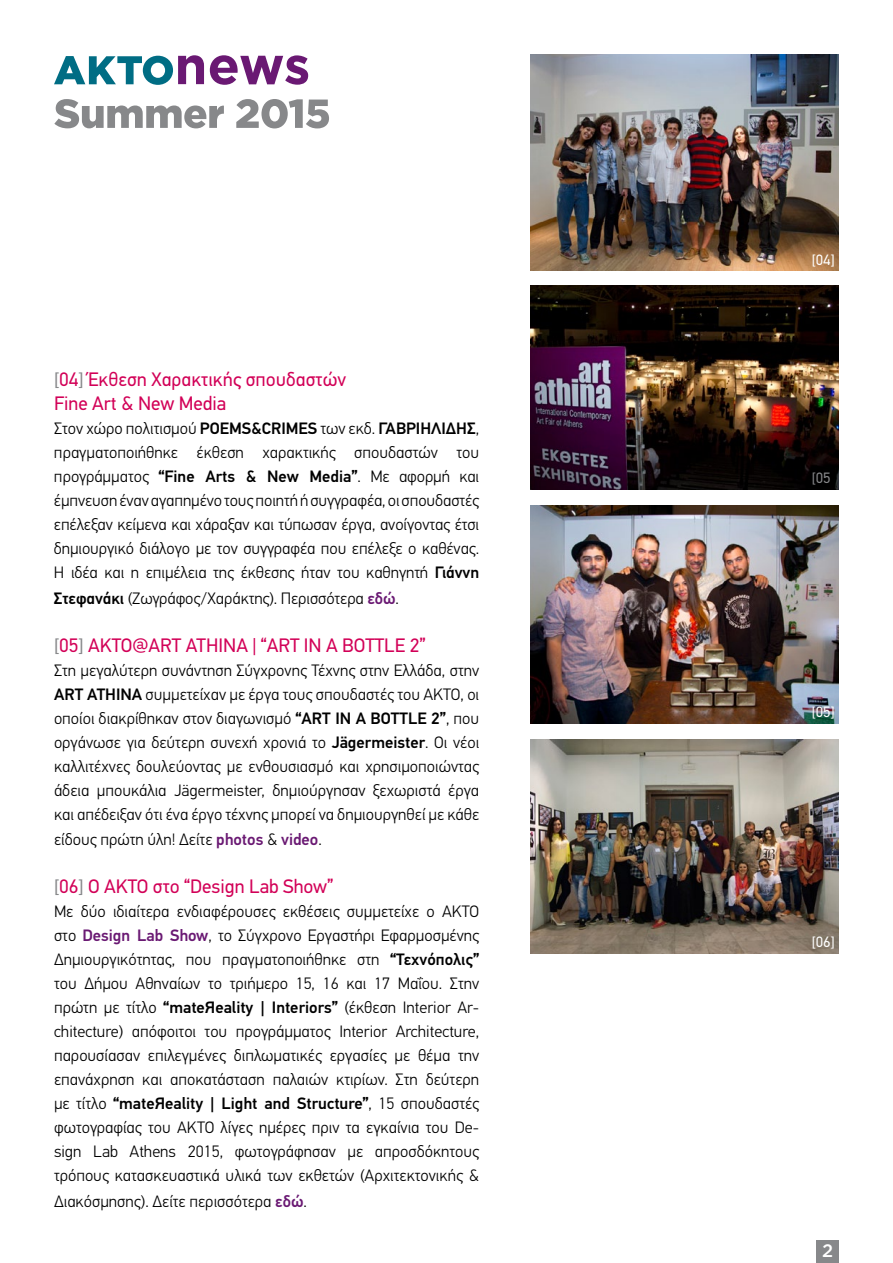
<style>
.page{position:relative;width:893px;height:1263px;background:#fff}
.page>*{position:absolute;margin:0;border:0;box-sizing:border-box;transform-origin:0 0}
.t1{font:19.5px/24px "PF Din Text Pro";color:#d20057}
.t2{font:500 18px "Gotham";color:#fff}
.t3{font:300 16.5px/24px "PF Din Text Pro";color:#000;text-align:justify}
.t4{font:15px "PF Din Text Pro";color:#fff}
.t5{font:15px "PF Din Text Pro";color:#87888a}
.s1{color:#87888a}
.s2{font-weight:500}
.s3{font-weight:500;color:#6a1973}
</style>
<div class="page">
<svg style="left:210px;top:55px;width:98px;height:30px"></svg>
<svg style="left:54px;top:55px;width:150px;height:30px"></svg>
<img style="left:530px;top:54px;width:309px;height:217px">
<img style="left:530px;top:505px;width:309px;height:218px">
<img style="left:530px;top:740px;width:309px;height:213px">
<img style="left:530px;top:286px;width:309px;height:204px">
<div style="left:816px;top:1240px;width:23px;height:23px;background:#87888a"></div>
<svg style="left:54px;top:99px;width:275px;height:29px"></svg>
<p class="t1" style="left:54px;top:368px;width:294px"><span class="s1">[</span>04<span class="s1">]</span> Έκθεση Χαρακτικής σπουδαστών<br>Fine Art &amp; New Media</p>
<p class="t3" style="left:54px;top:417px;width:427px">Στον χώρο πολιτισμού <span class="s2">POEMS&amp;CRIMES</span> των εκδ. <span class="s2">ΓΑΒΡΙΗΛΙΔΗΣ</span>, πραγματοποιήθηκε έκθεση χαρακτικής σπουδαστών του προγράμματος <span class="s2">“Fine Arts &amp; Νew Media”</span>. Mε αφορμή και έμπνευση έναν αγαπημένο τους ποιητή ή συγγραφέα, οι σπουδαστές επέλεξαν κείμενα και χάραξαν και τύπωσαν έργα, ανοίγοντας έτσι δημιουργικό διάλογο με τον συγγραφέα που επέλεξε ο καθένας.<br>Η ιδέα και η επιμέλεια της έκθεσης ήταν του καθηγητή <span class="s2">Γιάννη</span></p>
<p class="t3" style="left:54px;top:586px;width:346px"><span class="s2">Στεφανάκι</span> (Ζωγράφος/Χαράκτης). Περισσότερα <span class="s3">εδώ</span>.</p>
<p class="t1" style="left:54px;top:633px;width:373px"><span class="s1">[</span>05<span class="s1">]</span> AKTO@ART ATHINA | “ART IN A BOTTLE 2”</p>
<p class="t3" style="left:54px;top:658px;width:427px">Στη μεγαλύτερη συνάντηση Σύγχρονης Τέχνης στην Ελλάδα, στην <span class="s2">ΑRT ATHINA</span> συμμετείχαν με έργα τους σπουδαστές του ΑΚΤΟ, οι οποίοι διακρίθηκαν στον διαγωνισμό <span class="s2">“ΑRT IN A BOTTLE 2”</span>, που οργάνωσε για δεύτερη συνεχή χρονιά το <span class="s2">Jägermeister</span>. Οι νέοι καλλιτέχνες δουλεύοντας με ενθουσιασμό και χρησιμοποιώντας άδεια μπουκάλια Jägermeister, δημιούργησαν ξεχωριστά έργα και απέδειξαν ότι ένα έργο τέχνης μπορεί να δημιουργηθεί με κάθε</p>
<p class="t3" style="left:54px;top:828px;width:269px">είδους πρώτη ύλη! Δείτε <span class="s3">photos</span> &amp; <span class="s3">video</span>.</p>
<p class="t1" style="left:54px;top:875px;width:281px"><span class="s1">[</span>06<span class="s1">]</span> O AKTO στο “Design Lab Show”</p>
<p class="t3" style="left:54px;top:900px;width:427px">Με δύο ιδιαίτερα ενδιαφέρουσες εκθέσεις συμμετείχε ο ΑΚΤΟ στο <span class="s3">Design Lab Show</span>, το Σύγχρονο Εργαστήρι Εφαρμοσμένης Δημιουργικότητας, που πραγματοποιήθηκε στη <span class="s2">“Τεχνόπολις” </span>του Δήμου Αθηναίων το τριήμερο 15, 16 και 17 Μαΐου. Στην πρώτη µε τίτλο <span class="s2">“mateЯeality | Interiors”</span> (έκθεση Interior Ar&shy;chitecture) απόφοιτοι του προγράμματος Interior Architecture, παρουσίασαν επιλεγμένες διπλωματικές εργασίες µε θέμα την επανάχρηση και αποκατάσταση παλαιών κτιρίων. Στη δεύτερη με τίτλο <span class="s2">“mateЯeality | Light and Structure”</span>, 15 σπουδαστές φωτογραφίας του ΑΚΤΟ λίγες ημέρες πριν τα εγκαίνια του De&shy;sign Lab Athens 2015, φωτογράφησαν με απροσδόκητους τρόπους κατασκευαστικά υλικά των εκθετών (Αρχιτεκτονικής &amp;</p>
<p class="t3" style="left:54px;top:1189px;width:254px">Διακόσμησης). Δείτε περισσότερα <span class="s3">εδώ</span>.</p>
<p class="t4" style="left:812px;top:251px;width:24px">[04]</p>
<p class="t5" style="left:812px;top:469px;width:20px">[05</p>
<p class="t4" style="left:812px;top:703px;width:24px">[05]</p>
<p class="t4" style="left:812px;top:933px;width:24px">[06]</p>
<p class="t2" style="left:822px;top:1238px;width:13px">2</p>
</div>
